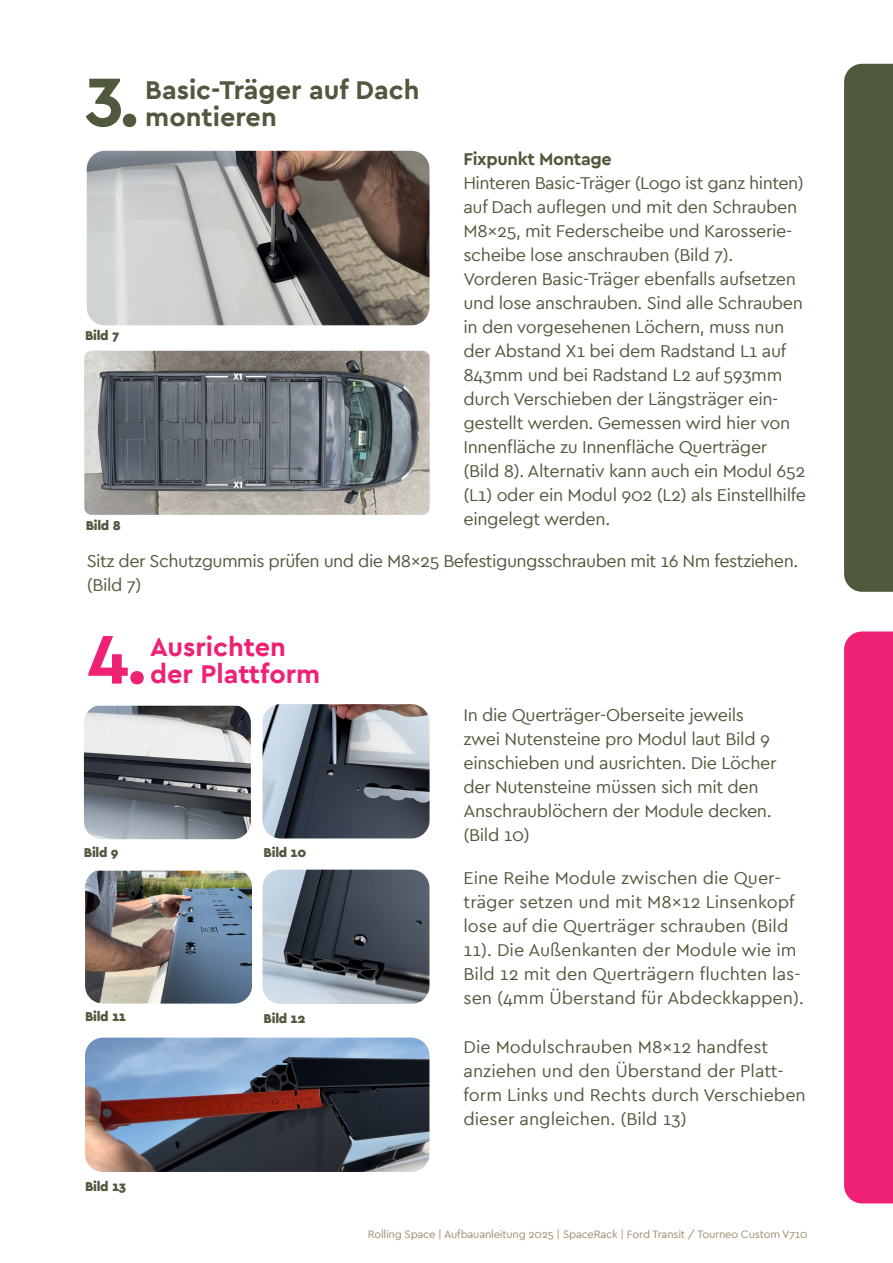
<style>
.page{position:relative;width:893px;height:1263px;background:#fff}
.page>*{position:absolute;margin:0;border:0;box-sizing:border-box;transform-origin:0 0}
.t1{font:700 72px "Cera";color:#50593d}
.t2{font:700 72px "Cera";color:#ee2174}
.t3{font:700 27px/27px "Cera";color:#50593d}
.t4{font:700 27px/27px "Cera";color:#ee2174}
.t5{font:18px/24px "Cera PRO";letter-spacing:-.02em;color:#50593d}
.t6{font:18px/24px "Cera PRO";color:#50593d}
.t7{font:700 18px "Cera";letter-spacing:-.02em;color:#50593d}
.t8{font:900 13.5px "Cera";letter-spacing:-.02em;color:#50593d}
.t9{font:11.25px "Cera PRO";letter-spacing:-.02em;color:#9a8b6f}
</style>
<div class="page">
<img style="left:87px;top:151px;width:342px;height:174px">
<img style="left:84px;top:351px;width:345px;height:164px">
<img style="left:84px;top:705px;width:167px;height:134px">
<div style="left:844px;top:64px;width:49px;height:528px;background:#50593d"></div>
<svg style="left:844px;top:631px;width:49px;height:572px"></svg>
<img style="left:263px;top:704px;width:167px;height:134px">
<img style="left:85px;top:870px;width:167px;height:133px">
<img style="left:85px;top:1037px;width:344px;height:135px">
<img style="left:262px;top:870px;width:167px;height:134px">
<h1 class="t1" style="left:85px;top:54px;width:56px">3.</h1>
<h2 class="t3" style="left:145px;top:75px;width:276px">Basic-Träger auf Dach montieren</h2>
<p class="t8" style="left:85px;top:327px;width:36px">Bild 7</p>
<p class="t8" style="left:86px;top:516px;width:37px">Bild 8</p>
<p class="t7" style="left:463px;top:147px;width:150px">Fixpunkt Montage</p>
<p class="t5" style="left:463px;top:170px;width:344px">Hinteren Basic-Träger (Logo ist ganz hinten) auf Dach auflegen und mit den Schrauben M8x25, mit Federscheibe und Karosserie&shy;scheibe lose anschrauben (Bild 7).<br>Vorderen Basic-Träger ebenfalls aufsetzen und lose anschrauben. Sind alle Schrauben in den vorgesehenen Löchern, muss nun der Abstand X1 bei dem Radstand L1 auf 843mm und bei Radstand L2 auf 593mm durch Verschieben der Längsträger ein&shy;gestellt werden. Gemessen wird hier von Innenfläche zu Innenfläche Querträger (Bild 8). Alternativ kann auch ein Modul 652 (L1) oder ein Modul 902 (L2) als Einstellhilfe eingelegt werden.</p>
<p class="t5" style="left:87px;top:548px;width:713px">Sitz der Schutzgummis prüfen und die M8x25 Befestigungsschrauben mit 16 Nm festziehen. (Bild 7)</p>
<h1 class="t2" style="left:87px;top:611px;width:61px">4.</h1>
<h2 class="t4" style="left:150px;top:632px;width:172px">Ausrichten der Plattform</h2>
<p class="t8" style="left:84px;top:844px;width:36px">Bild 9</p>
<p class="t8" style="left:85px;top:1008px;width:43px">Bild 11</p>
<p class="t8" style="left:85px;top:1177px;width:43px">Bild 13</p>
<p class="t8" style="left:264px;top:843px;width:44px">Bild 10</p>
<p class="t8" style="left:264px;top:1009px;width:43px">Bild 12</p>
<p class="t5" style="left:463px;top:702px;width:315px">In die Querträger-Oberseite jeweils zwei Nutensteine pro Modul laut Bild 9 einschieben und ausrichten. Die Löcher der Nutensteine müssen sich mit den Anschraublöchern der Module decken. (Bild 10)</p>
<p class="t6" style="left:463px;top:865px;width:342px">Eine Reihe Module zwischen die Quer&shy;träger setzen und mit M8x12 Linsenkopf lose auf die Querträger schrauben (Bild 11). Die Außenkanten der Module wie im Bild 12 mit den Querträgern fluchten las&shy;sen (4mm Überstand für Abdeckkappen).</p>
<p class="t6" style="left:463px;top:1034px;width:344px">Die Modulschrauben M8x12 handfest anziehen und den Überstand der Platt&shy;form Links und Rechts durch Verschieben dieser angleichen. (Bild 13)</p>
<p class="t9" style="left:368px;top:1227px;width:441px">Rolling Space | Aufbauanleitung 2025 | SpaceRack | Ford Transit / Tourneo Custom V710</p>
</div>
